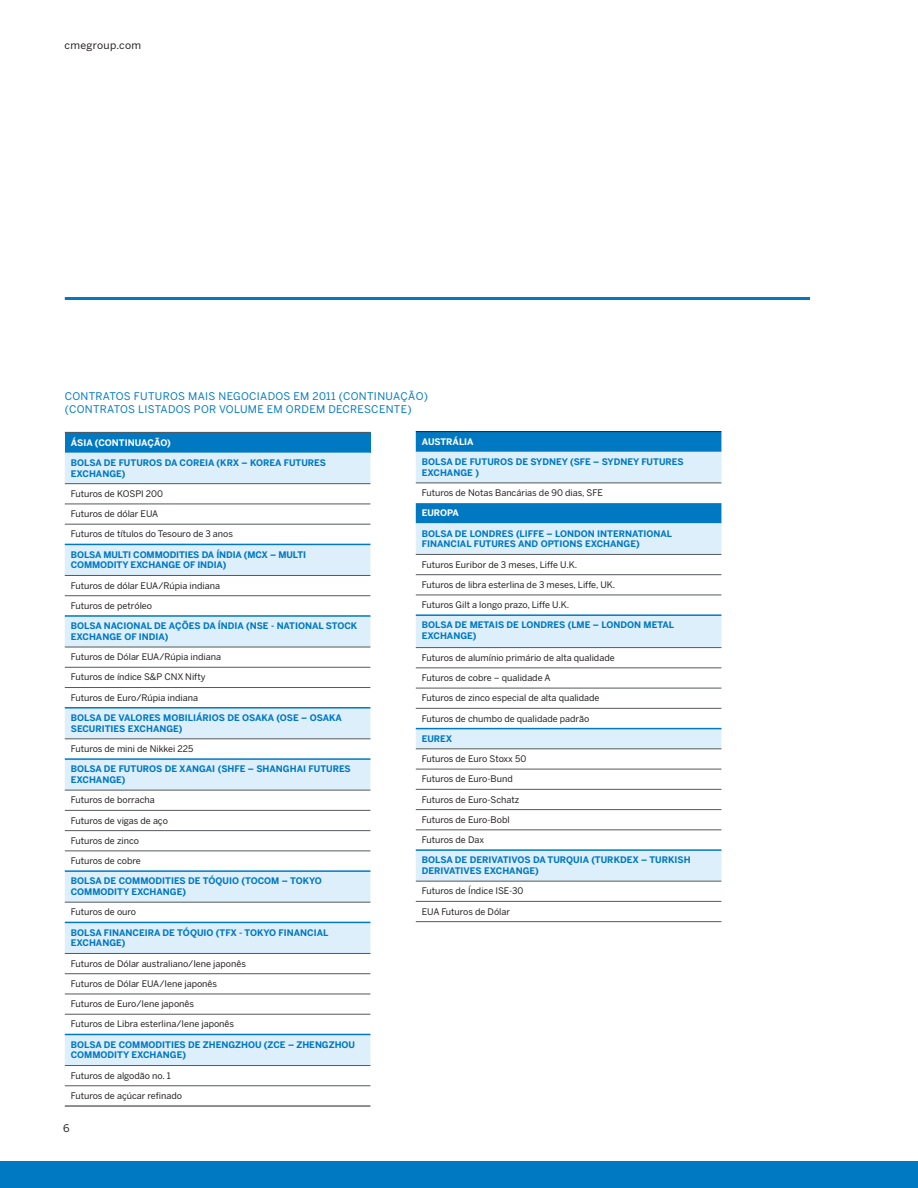
<style>
.page{position:relative;width:918px;height:1188px;background:#fff}
.page>*{position:absolute;margin:0;border:0;box-sizing:border-box;transform-origin:0 0}
.t1{font:10.5px "Benton Sans";letter-spacing:.03em;color:#0079c2}
.t2{font:10.5px "Benton Sans";letter-spacing:.03em;color:#231f20}
.new_chart_bold_1{font:700 9px/10.8px "Benton Sans";color:#0079c2}
.new_chart_regular{font:9px "Benton Sans";color:#231f20}
.chart_listings{font:9px "Benton Sans";color:#231f20}
.new_chart_bold_1-2{font:700 9px "Benton Sans";color:#fff}
</style>
<div class="page">
<div style="left:0;top:1161px;width:918px;height:27px;background:#0079c2"></div>
<hr style="left:65px;top:297px;width:745px;height:3px;background:#0079c2">
<div style="left:65px;top:432px;width:305px;height:21px;background:#0079c2"></div>
<svg style="left:65px;top:453px;width:305px;height:612px"></svg>
<hr style="left:65px;top:504px;width:305px;height:1px;background:#57585a">
<hr style="left:65px;top:595px;width:305px;height:1px;background:#57585a">
<hr style="left:65px;top:667px;width:305px;height:1px;background:#57585a">
<hr style="left:65px;top:687px;width:305px;height:1px;background:#57585a">
<hr style="left:65px;top:810px;width:305px;height:1px;background:#57585a">
<hr style="left:65px;top:830px;width:305px;height:1px;background:#57585a">
<hr style="left:65px;top:850px;width:305px;height:1px;background:#57585a">
<hr style="left:65px;top:973px;width:305px;height:1px;background:#57585a">
<hr style="left:65px;top:994px;width:305px;height:1px;background:#57585a">
<hr style="left:65px;top:1014px;width:305px;height:1px;background:#57585a">
<hr style="left:65px;top:1085px;width:305px;height:1px;background:#57585a">
<hr style="left:65px;top:758px;width:305px;height:2px;background:#0079c2">
<hr style="left:65px;top:790px;width:305px;height:1px;background:#57585a">
<hr style="left:65px;top:870px;width:305px;height:2px;background:#0079c2">
<hr style="left:65px;top:902px;width:305px;height:1px;background:#57585a">
<hr style="left:65px;top:922px;width:305px;height:1px;background:#0079c2">
<hr style="left:65px;top:953px;width:305px;height:1px;background:#57585a">
<hr style="left:65px;top:707px;width:305px;height:2px;background:#0079c2">
<hr style="left:65px;top:738px;width:305px;height:1px;background:#57585a">
<hr style="left:65px;top:615px;width:305px;height:2px;background:#0079c2">
<hr style="left:65px;top:647px;width:305px;height:1px;background:#57585a">
<hr style="left:65px;top:483px;width:305px;height:1px;background:#57585a">
<hr style="left:65px;top:1065px;width:305px;height:1px;background:#57585a">
<hr style="left:65px;top:575px;width:305px;height:1px;background:#57585a">
<hr style="left:65px;top:524px;width:305px;height:1px;background:#57585a">
<hr style="left:65px;top:544px;width:305px;height:1px;background:#0079c2">
<hr style="left:65px;top:1034px;width:305px;height:1px;background:#0079c2">
<hr style="left:65px;top:432px;width:305px;height:1px;background:#57585a">
<hr style="left:65px;top:1106px;width:305px;height:1px;background:#231f20">
<svg style="left:416px;top:432px;width:305px;height:20px;background:#037ac2"></svg>
<svg style="left:416px;top:452px;width:305px;height:429px"></svg>
<hr style="left:416px;top:554px;width:305px;height:1px;background:#57585a">
<hr style="left:416px;top:574px;width:305px;height:1px;background:#57585a">
<hr style="left:416px;top:595px;width:305px;height:1px;background:#57585a">
<hr style="left:416px;top:667px;width:305px;height:1px;background:#57585a">
<hr style="left:416px;top:688px;width:305px;height:1px;background:#57585a">
<hr style="left:416px;top:708px;width:305px;height:1px;background:#57585a">
<hr style="left:416px;top:769px;width:305px;height:1px;background:#57585a">
<hr style="left:416px;top:789px;width:305px;height:1px;background:#57585a">
<hr style="left:416px;top:809px;width:305px;height:1px;background:#57585a">
<hr style="left:416px;top:829px;width:305px;height:1px;background:#57585a">
<hr style="left:416px;top:849px;width:305px;height:2px;background:#0079c2">
<hr style="left:416px;top:881px;width:305px;height:1px;background:#57585a">
<hr style="left:416px;top:728px;width:305px;height:1px;background:#0079c2">
<hr style="left:416px;top:748px;width:305px;height:1px;background:#57585a">
<hr style="left:416px;top:614px;width:305px;height:2px;background:#0079c2">
<hr style="left:416px;top:647px;width:305px;height:1px;background:#57585a">
<hr style="left:416px;top:483px;width:305px;height:1px;background:#57585a">
<hr style="left:416px;top:901px;width:305px;height:1px;background:#57585a">
<hr style="left:416px;top:921px;width:305px;height:1px;background:#57585a">
<hr style="left:416px;top:431px;width:305px;height:1px;background:#231f20">
<p class="t2" style="left:65px;top:38px;width:78px">cmegroup.com</p>
<p class="t1" style="left:65px;top:390px;width:365px">CONTRATOS FUTUROS MAIS NEGOCIADOS EM 2011 (CONTINUAÇÃO)</p>
<p class="t1" style="left:65px;top:403px;width:348px">(CONTRATOS LISTADOS POR VOLUME EM ORDEM DECRESCENTE)</p>
<p class="new_chart_bold_1-2" style="left:71px;top:437px;width:102px">ÁSIA (CONTINUAÇÃO)</p>
<p class="new_chart_bold_1" style="left:71px;top:457px;width:257px">BOLSA DE FUTUROS DA COREIA (KRX – KOREA FUTURES<br>EXCHANGE)</p>
<p class="chart_listings" style="left:71px;top:488px;width:94px">Futuros de KOSPI 200</p>
<p class="chart_listings" style="left:71px;top:508px;width:89px">Futuros de dólar EUA</p>
<p class="new_chart_regular" style="left:71px;top:529px;width:164px">Futuros de títulos do Tesouro de 3 anos</p>
<p class="new_chart_bold_1" style="left:71px;top:549px;width:237px">BOLSA MULTI COMMODITIES DA ÍNDIA (MCX – MULTI<br>COMMODITY EXCHANGE OF INDIA)</p>
<p class="chart_listings" style="left:71px;top:580px;width:151px">Futuros de dólar EUA/Rúpia indiana</p>
<p class="chart_listings" style="left:71px;top:600px;width:83px">Futuros de petróleo</p>
<p class="new_chart_bold_1" style="left:71px;top:620px;width:288px">BOLSA NACIONAL DE AÇÕES DA ÍNDIA (NSE - NATIONAL STOCK<br>EXCHANGE OF INDIA)</p>
<p class="chart_listings" style="left:71px;top:652px;width:152px">Futuros de Dólar EUA/Rúpia indiana</p>
<p class="chart_listings" style="left:71px;top:672px;width:136px">Futuros de índice S&amp;P CNX Nifty</p>
<p class="chart_listings" style="left:71px;top:692px;width:129px">Futuros de Euro/Rúpia indiana</p>
<p class="new_chart_bold_1" style="left:71px;top:712px;width:273px">BOLSA DE VALORES MOBILIÁRIOS DE OSAKA (OSE – OSAKA<br>SECURITIES EXCHANGE)</p>
<p class="chart_listings" style="left:71px;top:743px;width:124px">Futuros de mini de Nikkei 225</p>
<p class="new_chart_bold_1" style="left:71px;top:763px;width:282px">BOLSA DE FUTUROS DE XANGAI (SHFE – SHANGHAI FUTURES<br>EXCHANGE)</p>
<p class="chart_listings" style="left:71px;top:795px;width:86px">Futuros de borracha</p>
<p class="chart_listings" style="left:71px;top:815px;width:99px">Futuros de vigas de aço</p>
<p class="chart_listings" style="left:71px;top:835px;width:70px">Futuros de zinco</p>
<p class="chart_listings" style="left:71px;top:855px;width:71px">Futuros de cobre</p>
<p class="new_chart_bold_1" style="left:71px;top:875px;width:252px">BOLSA DE COMMODITIES DE TÓQUIO (TOCOM – TOKYO<br>COMMODITY EXCHANGE)</p>
<p class="chart_listings" style="left:71px;top:907px;width:67px">Futuros de ouro</p>
<p class="new_chart_bold_1" style="left:71px;top:927px;width:259px">BOLSA FINANCEIRA DE TÓQUIO (TFX - TOKYO FINANCIAL<br>EXCHANGE)</p>
<p class="new_chart_regular" style="left:71px;top:958px;width:177px">Futuros de Dólar australiano/Iene japonês</p>
<p class="new_chart_regular" style="left:71px;top:978px;width:148px">Futuros de Dólar EUA/Iene japonês</p>
<p class="new_chart_regular" style="left:71px;top:999px;width:125px">Futuros de Euro/Iene japonês</p>
<p class="new_chart_regular" style="left:71px;top:1019px;width:165px">Futuros de Libra esterlina/Iene japonês</p>
<p class="new_chart_bold_1" style="left:71px;top:1039px;width:286px">BOLSA DE COMMODITIES DE ZHENGZHOU (ZCE – ZHENGZHOU<br>COMMODITY EXCHANGE)</p>
<p class="new_chart_regular" style="left:71px;top:1070px;width:101px">Futuros de algodão no. 1</p>
<p class="new_chart_regular" style="left:71px;top:1090px;width:113px">Futuros de açúcar refinado</p>
<p class="new_chart_bold_1-2" style="left:422px;top:436px;width:53px">AUSTRÁLIA</p>
<p class="new_chart_bold_1" style="left:422px;top:456px;width:263px">BOLSA DE FUTUROS DE SYDNEY (SFE – SYDNEY FUTURES<br>EXCHANGE )</p>
<p class="new_chart_regular" style="left:422px;top:487px;width:183px">Futuros de Notas Bancárias de 90 dias, SFE</p>
<p class="new_chart_bold_1-2" style="left:422px;top:508px;width:39px">EUROPA</p>
<p class="new_chart_bold_1" style="left:422px;top:528px;width:252px">BOLSA DE LONDRES (LIFFE – LONDON INTERNATIONAL<br>FINANCIAL FUTURES AND OPTIONS EXCHANGE)</p>
<p class="new_chart_regular" style="left:422px;top:559px;width:157px">Futuros Euribor de 3 meses, Liffe U.K.</p>
<p class="new_chart_regular" style="left:422px;top:579px;width:195px">Futuros de libra esterlina de 3 meses, Liffe, UK.</p>
<p class="new_chart_regular" style="left:422px;top:599px;width:149px">Futuros Gilt a longo prazo, Liffe U.K.</p>
<p class="new_chart_bold_1" style="left:422px;top:620px;width:254px">BOLSA DE METAIS DE LONDRES (LME – LONDON METAL<br>EXCHANGE)</p>
<p class="new_chart_regular" style="left:422px;top:652px;width:194px">Futuros de alumínio primário de alta qualidade</p>
<p class="new_chart_regular" style="left:422px;top:672px;width:130px">Futuros de cobre – qualidade A</p>
<p class="new_chart_regular" style="left:422px;top:693px;width:179px">Futuros de zinco especial de alta qualidade</p>
<p class="new_chart_regular" style="left:422px;top:713px;width:169px">Futuros de chumbo de qualidade padrão</p>
<p class="new_chart_bold_1" style="left:422px;top:733px;width:32px">EUREX</p>
<p class="new_chart_regular" style="left:422px;top:753px;width:106px">Futuros de Euro Stoxx 50</p>
<p class="new_chart_regular" style="left:422px;top:774px;width:92px">Futuros de Euro-Bund</p>
<p class="new_chart_regular" style="left:422px;top:794px;width:99px">Futuros de Euro-Schatz</p>
<p class="new_chart_regular" style="left:422px;top:814px;width:89px">Futuros de Euro-Bobl</p>
<p class="new_chart_regular" style="left:422px;top:834px;width:64px">Futuros de Dax</p>
<p class="new_chart_bold_1" style="left:422px;top:854px;width:270px">BOLSA DE DERIVATIVOS DA TURQUIA (TURKDEX – TURKISH<br>DERIVATIVES EXCHANGE)</p>
<p class="new_chart_regular" style="left:422px;top:886px;width:103px">Futuros de Índice ISE-30</p>
<p class="new_chart_regular" style="left:422px;top:906px;width:90px">EUA Futuros de Dólar</p>
<p class="t2" style="left:63px;top:1122px;width:8px">6</p>
</div>
